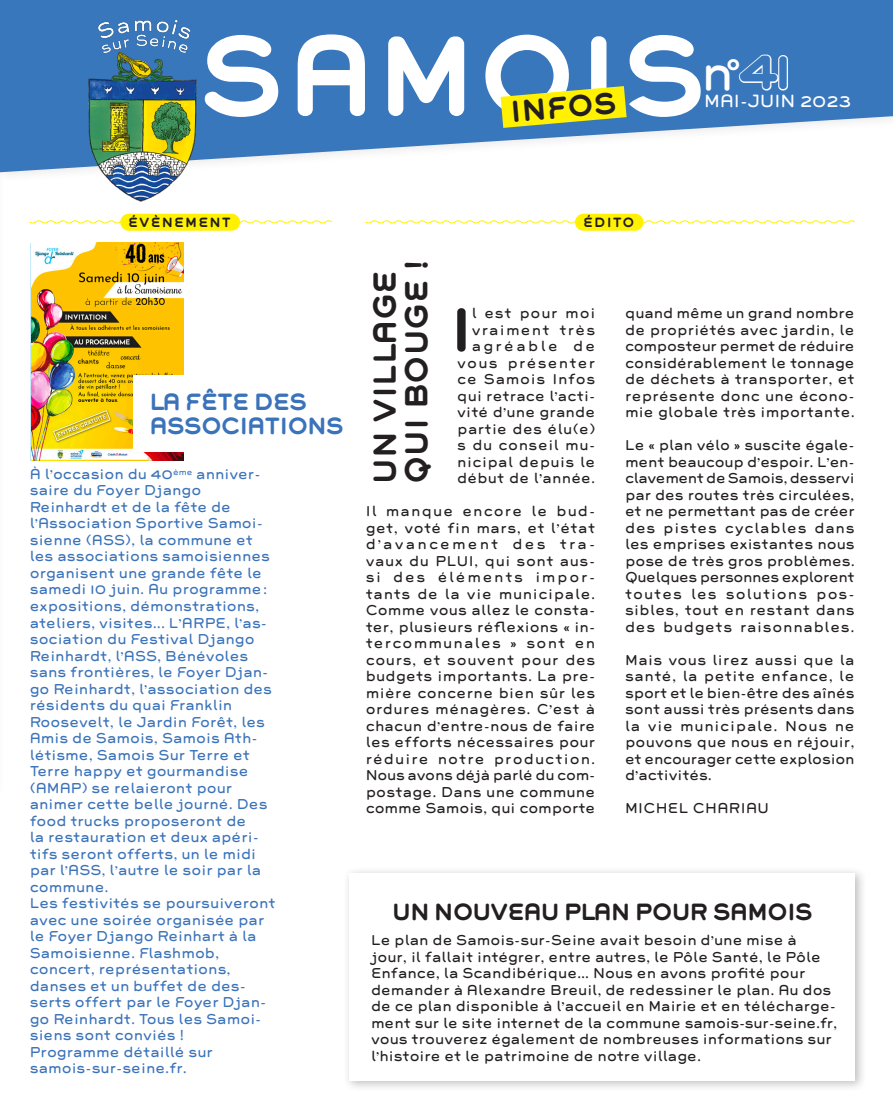
<style>
.page{position:relative;width:893px;height:1106px;background:#fff}
.page>*{position:absolute;margin:0;border:0;box-sizing:border-box;transform-origin:0 0}
.Txt_Courant_justif{font:700 55.05px "Grover";color:#231f20}
.t1{font:45px "Grover";color:#fff}
.Titre_2_-_corps_19{font:700 28.5px/31.5px "Grover";color:#231f20}
.t2{font:700 26.85px "Grover";color:#231f20}
.Titre_3_-_corps_14_f{font:700 21px "Grover";letter-spacing:-.05em;color:#231f20}
.Titre_3_-_corps_14_f-2{font:700 21px/24px "Grover";letter-spacing:-.05em;color:#3b73ba}
.t3{font:15.9px "Grover";color:#fff}
.Txt_Courant_justif-2{font:12.75px/16.5px "Grover";letter-spacing:.015em;color:#231f20;text-align:justify}
.Edito_Bleu_-_Txt_Crt{font:12.75px/16.5px "Grover";color:#3b73ba}
.Txt_Courant_Ferré_ga{font:12.75px/16.5px "Grover";color:#231f20}
.Txt_Courant_justif-3{font:12.75px/16.5px "Grover";letter-spacing:.035em;color:#231f20;text-align:right}
.Edito_-_Signature_MA{font:12.75px "Grover";letter-spacing:.025em;color:#231f20}
.t4{font:700 12px "Grover";letter-spacing:.09em;color:#231f20}
.s1{font-weight:700;font-size:48.6px}
</style>
<div class="page">
<svg style="left:29px;top:219px;width:303px;height:5px"></svg>
<svg style="left:365px;top:219px;width:490px;height:5px"></svg>
<hr style="left:0;top:0;width:1px;height:791px;background:#fff573">
<img style="left:31px;top:243px;width:153px;height:217px">
<div style="left:120px;top:214px;width:120px;height:17px;background:#fff101;border-radius:9px"></div>
<div style="left:575px;top:214px;width:69px;height:17px;background:#fff101;border-radius:9px"></div>
<div style="left:343px;top:866px;width:524px;height:226px;background:#231f20;opacity:.29"></div>
<div style="left:349px;top:872px;width:506px;height:208px;background:#fff"></div>
<div style="left:133px;top:375px;width:208px;height:76px;background:#fff"></div>
<div style="left:0;top:0;width:893px;height:184px;background:#fff"></div>
<svg style="left:0;top:0;width:893px;height:172px;fill:#3977bc"></svg>
<img style="left:81px;top:13px;width:125px;height:189px">
<svg style="left:205px;top:35px;width:73px;height:82px"></svg>
<svg style="left:298px;top:34px;width:403px;height:94px"></svg>
<p class="t1" style="left:701px;top:43px;width:94px">n°<span class="s1">41</span></p>
<h3 class="t2" style="left:509px;top:93px;width:108px;rotate:-5deg">INFOS</h3>
<p class="t3" style="left:704px;top:90px;width:148px">MAI-JUIN 2023</p>
<p class="t4" style="left:128px;top:214px;width:104px">ÉVÈNEMENT</p>
<p class="t4" style="left:583px;top:214px;width:53px">ÉDITO</p>
<p class="Titre_3_-_corps_14_f-2" style="left:149px;top:390px;width:196px">LA FÊTE DES<br>ASSOCIATIONS</p>
<p class="Edito_Bleu_-_Txt_Crt" style="left:30px;top:466px;width:248px">À l’occasion du 40<sup>ème</sup> anniver&shy;saire du Foyer Django<br>Reinhardt et de la fête de l’Association Sportive Samoi&shy;sienne (ASS), la commune et les associations samoisiennes organisent une grande fête le samedi 10 juin. Au programme: expositions, démonstrations, ateliers, visites... L’ARPE, l’as&shy;sociation du Festival Django<br>Reinhardt, l’ASS, Bénévoles sans frontières, le Foyer Djan&shy;go Reinhardt, l’association des résidents du quai Franklin<br>Roosevelt, le Jardin Forêt, les<br>Amis de Samois, Samois Ath&shy;létisme, Samois Sur Terre et<br>Terre happy et gourmandise (AMAP) se relaieront pour animer cette belle journé. Des food trucks proposeront de<br>la restauration et deux apéri&shy;tifs seront offerts, un le midi par l’ASS, l’autre le soir par la commune.<br>Les festivités se poursuiveront avec une soirée organisée par le Foyer Django Reinhart à la<br>Samoisienne. Flashmob, concert, représentations, danses et un buffet de des&shy;serts offert par le Foyer Djan&shy;go Reinhardt. Tous les Samoi&shy;siens sont conviés !<br>Programme détaillé sur samois-sur-seine.fr.</p>
<p class="Titre_2_-_corps_19" style="left:369px;top:484px;width:226px;rotate:-90deg">UN VILLAGE<br>QUI BOUGE !</p>
<p class="Txt_Courant_justif-3" style="left:457px;top:305px;width:140px">l est pour moi vraiment très agréable de vous présenter ce Samois Infos qui retrace l’acti&shy;vité d’une grande partie des élu(e) s du conseil mu&shy;nicipal depuis le début de l’année.</p>
<p class="Txt_Courant_justif-2" style="left:366px;top:503px;width:231px">Il manque encore le bud&shy;get, voté fin mars, et l’état d’avancement des tra&shy;vaux du PLUI, qui sont aus&shy;si des éléments impor&shy;tants de la vie municipale.<br>Comme vous allez le consta&shy;ter, plusieurs réflexions « in&shy;tercommunales » sont en cours, et souvent pour des budgets importants. La pre&shy;mière concerne bien sûr les ordures ménagères. C’est à chacun d’entre-nous de faire les efforts nécessaires pour réduire notre production.<br>Nous avons déjà parlé du com&shy;postage. Dans une commune comme Samois, qui comporte</p>
<p class="Txt_Courant_justif" style="left:450px;top:291px;width:25px">I</p>
<p class="Txt_Courant_justif-2" style="left:625px;top:305px;width:231px">quand même un grand nombre de propriétés avec jardin, le composteur permet de réduire considérablement le tonnage de déchets à transporter, et représente donc une écono&shy;mie globale très importante.</p>
<p class="Txt_Courant_justif-2" style="left:625px;top:437px;width:231px">Le « plan vélo » suscite égale&shy;ment beaucoup d’espoir. L’en&shy;clavement de Samois, desservi par des routes très circulées, et ne permettant pas de créer des pistes cyclables dans les emprises existantes nous pose de très gros problèmes.<br>Quelques personnes explorent toutes les solutions pos&shy;sibles, tout en restant dans des budgets raisonnables.</p>
<p class="Txt_Courant_justif-2" style="left:625px;top:651px;width:231px">Mais vous lirez aussi que la santé, la petite enfance, le sport et le bien-être des aînés sont aussi très présents dans la vie municipale. Nous ne pouvons que nous en réjouir, et encourager cette explosion d’activités.</p>
<p class="Edito_-_Signature_MA" style="left:625px;top:799px;width:145px">MICHEL CHARIAU</p>
<p class="Titre_3_-_corps_14_f" style="left:392px;top:896px;width:422px">UN NOUVEAU PLAN POUR SAMOIS</p>
<p class="Txt_Courant_Ferré_ga" style="left:371px;top:932px;width:468px">Le plan de Samois-sur-Seine avait besoin d’une mise à<br>jour, il fallait intégrer, entre autres, le Pôle Santé, le Pôle Enfance, la Scandibérique… Nous en avons profité pour demander à Alexandre Breuil, de redessiner le plan. Au dos de ce plan disponible à l’accueil en Mairie et en télécharge&shy;ment sur le site internet de la commune samois-sur-seine.fr, vous trouverez également de nombreuses informations sur l’histoire et le patrimoine de notre village.</p>
</div>
